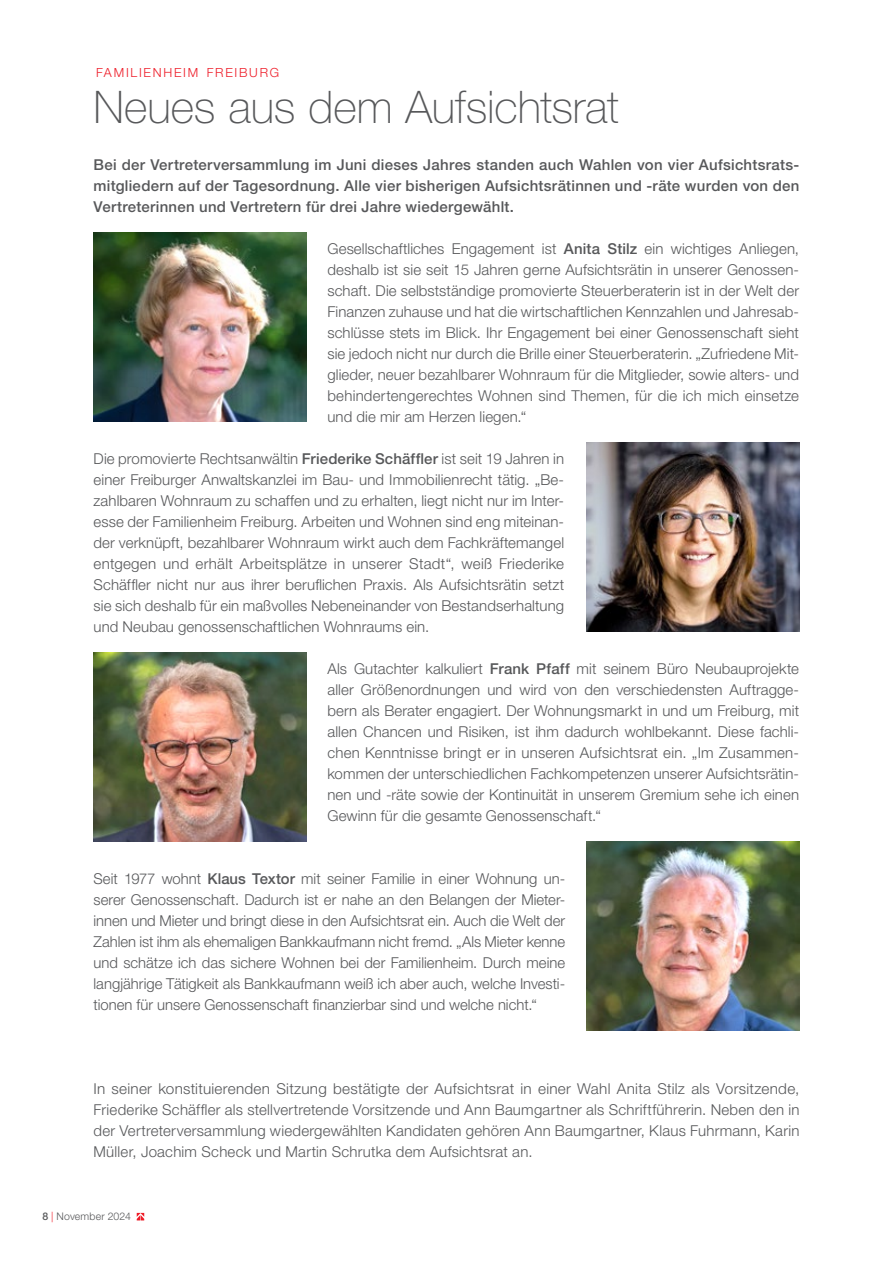
<style>
.page{position:relative;width:893px;height:1263px;background:#fff}
.page>*{position:absolute;margin:0;border:0;box-sizing:border-box;transform-origin:0 0}
.t1{font:100 45px "Helvetica Neue LT Std";letter-spacing:-.005em;color:#57585a}
.t2{font:300 15px/21px "Helvetica Neue LT Std";letter-spacing:.005em;color:#57585a;text-align:justify}
.t3{font:500 15px/21px "Helvetica Neue LT Std";letter-spacing:.015em;color:#57585a;text-align:justify}
.t4{font:300 12.6px "Helvetica Neue LT Std";letter-spacing:.14em;color:#ee1c28}
.t5{font:300 10.5px "Helvetica Neue LT Std";letter-spacing:.015em;color:#57585a}
.s1{font-weight:500}
.s2{color:#ee1c28}
</style>
<div class="page">
<svg style="left:137px;top:1213px;width:7px;height:7px"></svg>
<img style="left:94px;top:233px;width:212px;height:189px">
<img style="left:94px;top:653px;width:212px;height:189px">
<img style="left:587px;top:842px;width:212px;height:189px">
<img style="left:587px;top:443px;width:212px;height:189px">
<p class="t4" style="left:96px;top:64px;width:185px">FAMILIENHEIM FREIBURG</p>
<h1 class="t1" style="left:94px;top:81px;width:527px">Neues aus dem Aufsichtsrat</h1>
<p class="t3" style="left:94px;top:154px;width:707px">Bei der Vertreterversammlung im Juni dieses Jahres standen auch Wahlen von vier Aufsichtsrats&shy;mitgliedern auf der Tagesordnung. Alle vier bisherigen Aufsichtsrätinnen und -räte wurden von den Vertreterinnen und Vertretern für drei Jahre wiedergewählt.</p>
<p class="t2" style="left:327px;top:237px;width:473px">Gesellschaftliches Engagement ist <span class="s1">Anita Stilz</span> ein wichtiges Anliegen, deshalb ist sie seit 15 Jahren gerne Aufsichtsrätin in unserer Genossen&shy;schaft. Die selbstständige promovierte Steuerberaterin ist in der Welt der Finanzen zuhause und hat die wirtschaftlichen Kennzahlen und Jahresab&shy;schlüsse stets im Blick. Ihr Engagement bei einer Genossenschaft sieht sie jedoch nicht nur durch die Brille einer Steuerberaterin. „Zufriedene Mit&shy;glieder, neuer bezahlbarer Wohnraum für die Mitglieder, sowie alters- und behindertengerechtes Wohnen sind Themen, für die ich mich einsetze und die mir am Herzen liegen.“</p>
<p class="t2" style="left:94px;top:447px;width:472px">Die promovierte Rechtsanwältin <span class="s1">Friederike Schäffler</span> ist seit 19 Jahren in einer Freiburger Anwaltskanzlei im Bau- und Immobilienrecht tätig. „Be&shy;zahlbaren Wohnraum zu schaffen und zu erhalten, liegt nicht nur im Inter&shy;esse der Familienheim Freiburg. Arbeiten und Wohnen sind eng miteinan&shy;der verknüpft, bezahlbarer Wohnraum wirkt auch dem Fachkräftemangel entgegen und erhält Arbeitsplätze in unserer Stadt“, weiß Friederike Schäffler nicht nur aus ihrer beruflichen Praxis. Als Aufsichtsrätin setzt sie sich deshalb für ein maßvolles Nebeneinander von Bestandserhaltung und Neubau genossenschaftlichen Wohnraums ein.</p>
<p class="t2" style="left:327px;top:657px;width:473px">Als Gutachter kalkuliert <span class="s1">Frank Pfaff</span> mit seinem Büro Neubauprojekte aller Größenordnungen und wird von den verschiedensten Auftragge&shy;bern als Berater engagiert. Der Wohnungsmarkt in und um Freiburg, mit allen Chancen und Risiken, ist ihm dadurch wohlbekannt. Diese fachli&shy;chen Kenntnisse bringt er in unseren Aufsichtsrat ein. „Im Zusammen&shy;kommen der unterschiedlichen Fachkompetenzen unserer Aufsichtsrätin&shy;nen und -räte sowie der Kontinuität in unserem Gremium sehe ich einen Gewinn für die gesamte Genossenschaft.“</p>
<p class="t2" style="left:94px;top:867px;width:473px">Seit 1977 wohnt <span class="s1">Klaus Textor</span> mit seiner Familie in einer Wohnung un&shy;serer Genossenschaft. Dadurch ist er nahe an den Belangen der Mieter&shy;innen und Mieter und bringt diese in den Aufsichtsrat ein. Auch die Welt der Zahlen ist ihm als ehemaligen Bankkaufmann nicht fremd. „Als Mieter kenne und schätze ich das sichere Wohnen bei der Familienheim. Durch meine langjährige Tätigkeit als Bankkaufmann weiß ich aber auch, welche Investi&shy;tionen für unsere Genossenschaft finanzierbar sind und welche nicht.“</p>
<p class="t2" style="left:94px;top:1077px;width:707px">In seiner konstituierenden Sitzung bestätigte der Aufsichtsrat in einer Wahl Anita Stilz als Vorsitzende, Friederike Schäffler als stellvertretende Vorsitzende und Ann Baumgartner als Schriftführerin. Neben den in der Vertreterversammlung wiedergewählten Kandidaten gehören Ann Baumgartner, Klaus Fuhrmann, Karin Müller, Joachim Scheck und Martin Schrutka dem Aufsichtsrat an.</p>
<p class="t5" style="left:43px;top:1210px;width:90px"><span class="s1">8</span> <span class="s2">|</span> November 2024</p>
</div>
